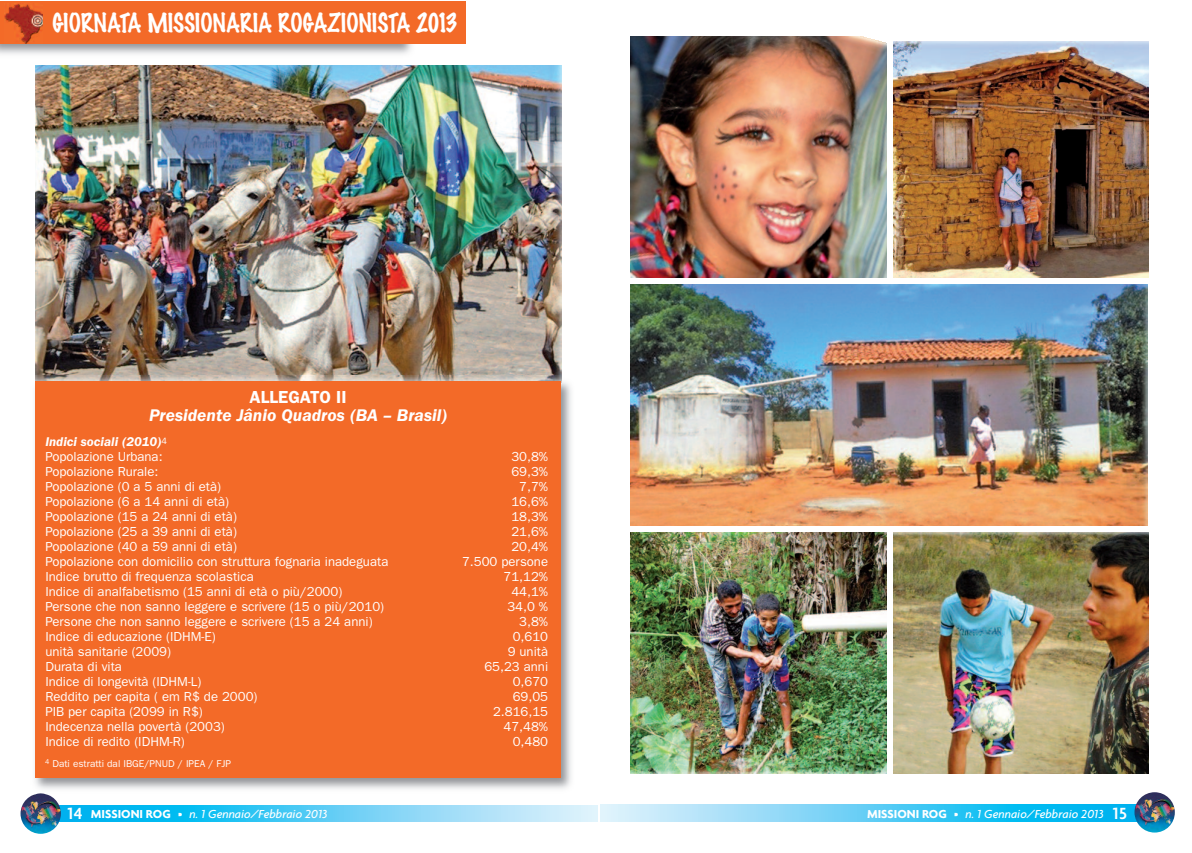
<style>
.page{position:relative;width:1192px;height:853px;background:#fff}
.page>*{position:absolute;margin:0;border:0;box-sizing:border-box;transform-origin:0 0}
.t1{font:23.75px "Marker Board SSK";color:#fff;scale:.94 1}
.t2{font:italic 600 17.5px "Franklin Gothic";color:#fff}
.t3{font:600 17.5px "Franklin Gothic";color:#fff}
.t4{font:13.12px "Franklin Gothic";color:#fff}
.t5{font:italic 600 13.12px/15px "Franklin Gothic";color:#fff}
.t6{font:italic 12.5px "Agenda";color:#fff}
.t7{font:10px "Franklin Gothic";color:#fff}
.s1{font-weight:400;font-style:normal}
.s2{font-weight:600;font-style:normal;font-size:17.5px}
.s3{font-weight:700;font-style:normal}
.s4{font-weight:300;font-style:normal}
</style>
<div class="page">
<img style="left:0;top:1px;width:1175px;height:833px">
<h1 class="t1" style="left:52px;top:11px;width:432px">GIORNATA MISSIONARIA ROGAZIONISTA 2013</h1>
<h2 class="t3" style="left:249px;top:391px;width:99px">ALLEGATO II</h2>
<h2 class="t2" style="left:149px;top:408px;width:299px">Presidente Jânio Quadros (BA – Brasil)</h2>
<p class="t5" style="left:45px;top:435px;width:123px">Indici sociali (2010)<sup>4<br></sup><span class="s1">Popolazione Urbana:</span></p>
<p class="t4" style="left:511px;top:452px;width:38px">30,8%</p>
<p class="t4" style="left:45px;top:467px;width:115px">Popolazione Rurale:</p>
<p class="t4" style="left:511px;top:467px;width:38px">69,3%</p>
<p class="t4" style="left:45px;top:482px;width:177px">Popolazione (0 a 5 anni di età)</p>
<p class="t4" style="left:519px;top:482px;width:30px">7,7%</p>
<p class="t4" style="left:45px;top:497px;width:185px">Popolazione (6 a 14 anni di età)</p>
<p class="t4" style="left:511px;top:497px;width:38px">16,6%</p>
<p class="t4" style="left:45px;top:512px;width:193px">Popolazione (15 a 24 anni di età)</p>
<p class="t4" style="left:511px;top:512px;width:38px">18,3%</p>
<p class="t4" style="left:45px;top:527px;width:193px">Popolazione (25 a 39 anni di età)</p>
<p class="t4" style="left:511px;top:527px;width:38px">21,6%</p>
<p class="t4" style="left:45px;top:542px;width:193px">Popolazione (40 a 59 anni di età)</p>
<p class="t4" style="left:511px;top:542px;width:38px">20,4%</p>
<p class="t4" style="left:45px;top:557px;width:344px">Popolazione con domicilio con struttura fognaria inadeguata</p>
<p class="t4" style="left:462px;top:557px;width:88px">7.500 persone</p>
<p class="t4" style="left:45px;top:572px;width:210px">Indice brutto di frequenza scolastica</p>
<p class="t4" style="left:503px;top:572px;width:46px">71,12%</p>
<p class="t4" style="left:45px;top:587px;width:298px">Indice di analfabetismo (15 anni di età o più/2000)</p>
<p class="t4" style="left:511px;top:587px;width:38px">44,1%</p>
<p class="t4" style="left:45px;top:602px;width:340px">Persone che non sanno leggere e scrivere (15 o più/2010)</p>
<p class="t4" style="left:507px;top:602px;width:42px">34,0 %</p>
<p class="t4" style="left:45px;top:617px;width:329px">Persone che non sanno leggere e scrivere (15 a 24 anni)</p>
<p class="t4" style="left:519px;top:617px;width:30px">3,8%</p>
<p class="t4" style="left:45px;top:632px;width:172px">Indice di educazione (IDHM-E)</p>
<p class="t4" style="left:512px;top:632px;width:37px">0,610</p>
<p class="t4" style="left:45px;top:647px;width:127px">unità sanitarie (2009)</p>
<p class="t4" style="left:507px;top:647px;width:42px">9 unità</p>
<p class="t4" style="left:45px;top:662px;width:78px">Durata di vita</p>
<p class="t4" style="left:484px;top:662px;width:65px">65,23 anni</p>
<p class="t4" style="left:45px;top:677px;width:158px">Indice di longevità (IDHM-L)</p>
<p class="t4" style="left:512px;top:677px;width:37px">0,670</p>
<p class="t4" style="left:45px;top:692px;width:214px">Reddito per capita ( em R$ de 2000)</p>
<p class="t4" style="left:512px;top:692px;width:37px">69,05</p>
<p class="t4" style="left:45px;top:707px;width:159px">PIB per capita (2099 in R$)</p>
<p class="t4" style="left:493px;top:707px;width:57px">2.816,15</p>
<p class="t4" style="left:45px;top:722px;width:181px">Indecenza nella povertà (2003)</p>
<p class="t4" style="left:503px;top:722px;width:46px">47,48%</p>
<p class="t4" style="left:45px;top:737px;width:141px">Indice di redito (IDHM-R)</p>
<p class="t4" style="left:512px;top:737px;width:37px">0,480</p>
<p class="t7" style="left:45px;top:760px;width:187px"><sup>4</sup> Dati estratti dal IBGE/PNUD / IPEA / FJP</p>
<p class="t6" style="left:68px;top:809px;width:261px"><span class="s2">14</span> <span class="s3">MISSIONI ROG</span> <span class="s4">•</span> n. 1 Gennaio/Febbraio 2013</p>
<p class="t6" style="left:867px;top:809px;width:261px"><span class="s3">MISSIONI ROG</span> <span class="s4">•</span> n. 1 Gennaio/Febbraio 2013 <span class="s2">15</span></p>
</div>
